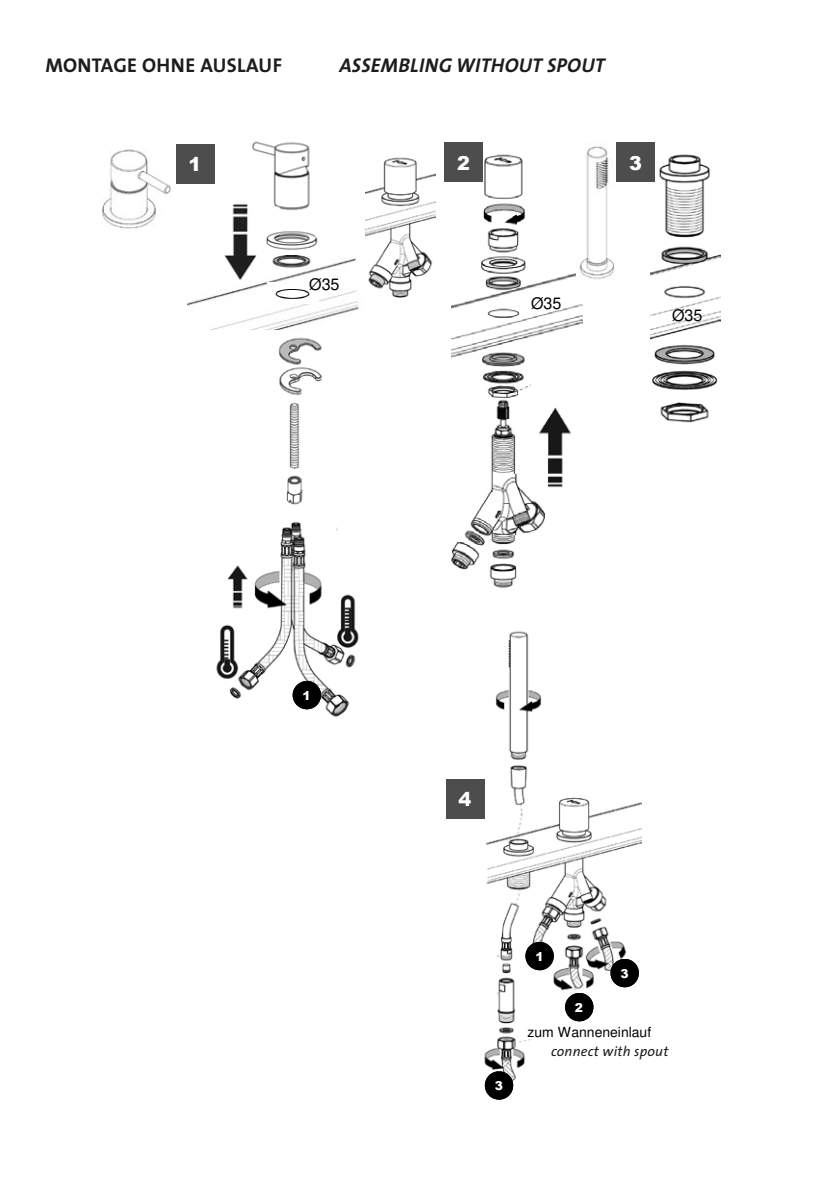
<style>
.page{position:relative;width:840px;height:1191px;background:#fff}
.page>*{position:absolute;margin:0;border:0;box-sizing:border-box;transform-origin:0 0}
.t1{font:italic 700 20px "The Sans";letter-spacing:.015em;color:#1d1d1b}
.t2{font:700 20px "The Sans";letter-spacing:.015em;color:#1d1d1b}
.t3{font:900 19.2px "Arial";color:#fff}
.t4{font:16px "Helvetica";letter-spacing:-.005em;color:#000}
.t5{font:14px "Helvetica";letter-spacing:-.005em;color:#000}
.t6{font:italic 14px "The Sans";letter-spacing:.015em;color:#1d1d1b}
.t7{font:900 12.2px "Arial";color:#fff}
</style>
<div class="page">
<img style="left:187px;top:256px;width:172px;height:73px">
<img style="left:102px;top:149px;width:70px;height:80px">
<div style="left:176px;top:144px;width:38px;height:40px;background:#4d4d4d"></div>
<img style="left:267px;top:283px;width:51px;height:20px">
<img style="left:365px;top:157px;width:70px;height:140px">
<img style="left:451px;top:142px;width:131px;height:446px">
<img style="left:493px;top:474px;width:51px;height:60px">
<div style="left:444px;top:142px;width:38px;height:40px;background:#4d4d4d"></div>
<img style="left:576px;top:142px;width:39px;height:142px">
<img style="left:650px;top:142px;width:69px;height:281px">
<div style="left:616px;top:142px;width:38px;height:40px;background:#4d4d4d"></div>
<img style="left:450px;top:631px;width:191px;height:457px">
<div style="left:445px;top:779px;width:39px;height:39px;background:#4d4d4d"></div>
<div style="left:604px;top:976px;width:62px;height:107px;background:#fff"></div>
<svg style="left:610px;top:959px;width:28px;height:28px"></svg>
<svg style="left:484px;top:1071px;width:29px;height:28px"></svg>
<img style="left:216px;top:521px;width:143px;height:196px">
<div style="left:202px;top:488px;width:62px;height:71px;background:#fff"></div>
<svg style="left:292px;top:681px;width:29px;height:28px"></svg>
<img style="left:278px;top:337px;width:44px;height:168px">
<div style="left:530px;top:341px;width:63px;height:59px;background:#fff"></div>
<img style="left:252px;top:141px;width:66px;height:108px">
<img style="left:219px;top:199px;width:40px;height:82px">
<svg style="left:525px;top:942px;width:28px;height:28px"></svg>
<div style="left:434px;top:936px;width:63px;height:108px;background:#fff"></div>
<div style="left:530px;top:993px;width:63px;height:107px;background:#fff"></div>
<svg style="left:565px;top:993px;width:28px;height:28px"></svg>
<p class="t2" style="left:45px;top:49px;width:238px">MONTAGE OHNE AUSLAUF</p>
<p class="t1" style="left:339px;top:49px;width:267px">ASSEMBLING WITHOUT SPOUT</p>
<p class="t3" style="left:188px;top:150px;width:14px">1</p>
<p class="t3" style="left:457px;top:149px;width:14px">2</p>
<p class="t3" style="left:628px;top:149px;width:14px">3</p>
<p class="t4" style="left:309px;top:276px;width:32px">Ø35</p>
<p class="t4" style="left:530px;top:295px;width:32px">Ø35</p>
<p class="t4" style="left:671px;top:307px;width:32px">Ø35</p>
<p class="t7" style="left:302px;top:686px;width:10px">1</p>
<p class="t3" style="left:458px;top:785px;width:14px">4</p>
<p class="t7" style="left:535px;top:947px;width:10px">1</p>
<p class="t7" style="left:620px;top:964px;width:10px">3</p>
<p class="t7" style="left:574px;top:998px;width:10px">2</p>
<p class="t5" style="left:527px;top:1024px;width:125px">zum Wanneneinlauf</p>
<p class="t7" style="left:494px;top:1076px;width:10px">3</p>
<p class="t6" style="left:550px;top:1040px;width:119px">connect with spout</p>
</div>
